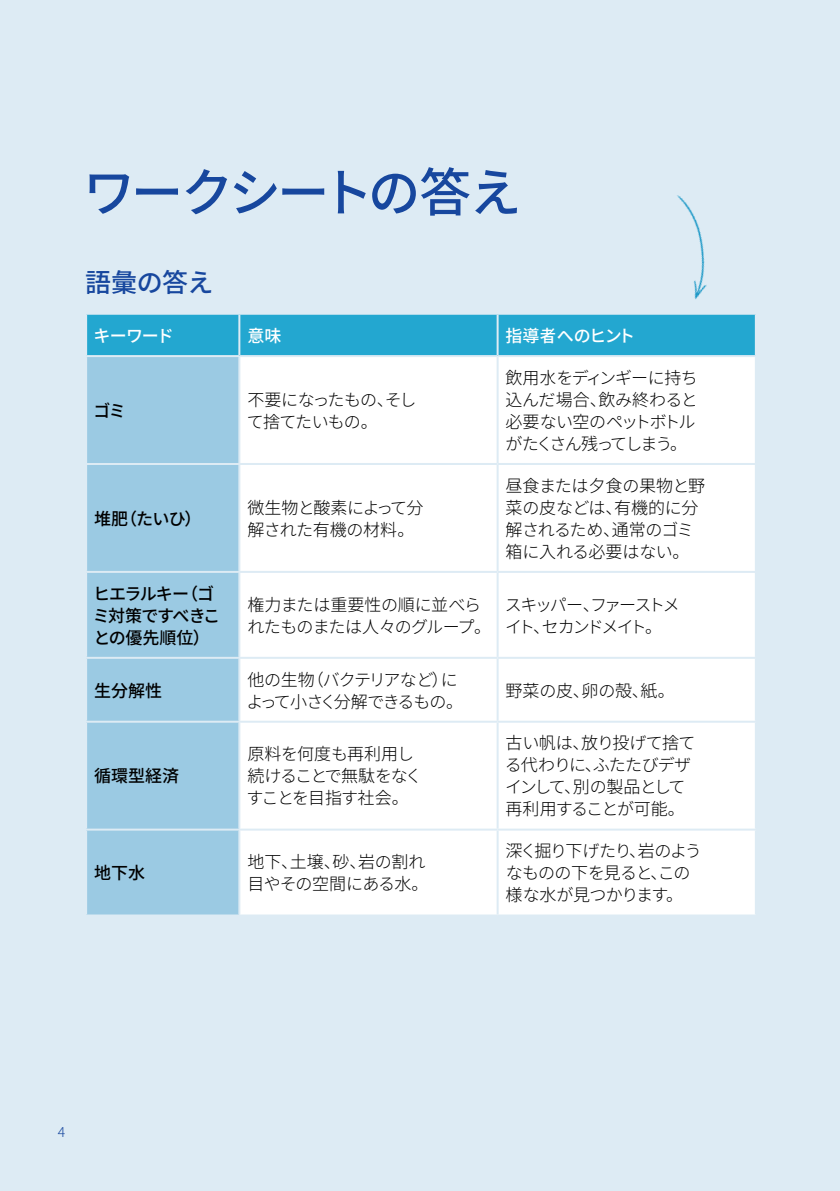
<style>
.page{position:relative;width:840px;height:1191px;background:#fff}
.page>*{position:absolute;margin:0;border:0;box-sizing:border-box;transform-origin:0 0}
.t1{font:500 52px "Source Han Sans JP";letter-spacing:-.075em;color:#17479e}
.t2{font:500 26px "Source Han Sans JP";letter-spacing:-.02em;color:#17479e}
.t3{font:300 17px/22px "Source Han Sans JP";letter-spacing:-.04em;color:#000}
.t4{font:300 17px/22px "Source Han Sans JP";letter-spacing:-.02em;color:#000}
.t5{font:300 17px/22px "Source Han Sans JP";letter-spacing:-.06em;color:#000}
.t6{font:500 17px/22px "Source Han Sans JP";letter-spacing:-.05em;color:#000}
.t7{font:300 17px/22px "Source Han Sans JP";letter-spacing:-.135em;color:#000}
.t8{font:500 17px "Source Han Sans JP";letter-spacing:-.025em;color:#000}
.t9{font:500 17px "Source Han Sans JP";letter-spacing:-.005em;color:#fff}
.t10{font:500 17px "Source Han Sans JP";letter-spacing:-.04em;color:#fff}
.t11{font:300 14px "Source Han Sans JP";color:#17479e}
</style>
<div class="page">
<div style="left:0;top:0;width:839px;height:1191px;background:#ddebf4"></div>
<div style="left:87px;top:315px;width:667px;height:40px;background:#23a7d0"></div>
<div style="left:87px;top:357px;width:151px;height:557px;background:#9bcae3"></div>
<div style="left:240px;top:357px;width:514px;height:557px;background:#fff"></div>
<hr style="left:496px;top:357px;width:2px;height:106px;background:#ddebf4">
<hr style="left:85px;top:463px;width:154px;height:2px;background:#ddebf4">
<hr style="left:239px;top:463px;width:258px;height:2px;background:#ddebf4">
<hr style="left:497px;top:463px;width:259px;height:2px;background:#ddebf4">
<hr style="left:496px;top:465px;width:2px;height:106px;background:#ddebf4">
<hr style="left:85px;top:571px;width:154px;height:2px;background:#ddebf4">
<hr style="left:239px;top:571px;width:258px;height:2px;background:#ddebf4">
<hr style="left:497px;top:571px;width:259px;height:2px;background:#ddebf4">
<hr style="left:496px;top:573px;width:2px;height:84px;background:#ddebf4">
<hr style="left:85px;top:657px;width:154px;height:2px;background:#ddebf4">
<hr style="left:239px;top:657px;width:258px;height:2px;background:#ddebf4">
<hr style="left:497px;top:657px;width:259px;height:2px;background:#ddebf4">
<hr style="left:496px;top:659px;width:2px;height:61px;background:#ddebf4">
<hr style="left:85px;top:720px;width:154px;height:2px;background:#ddebf4">
<hr style="left:239px;top:720px;width:258px;height:2px;background:#ddebf4">
<hr style="left:497px;top:720px;width:259px;height:2px;background:#ddebf4">
<hr style="left:496px;top:722px;width:2px;height:106px;background:#ddebf4">
<hr style="left:85px;top:828px;width:154px;height:2px;background:#ddebf4">
<hr style="left:239px;top:828px;width:258px;height:2px;background:#ddebf4">
<hr style="left:497px;top:828px;width:259px;height:2px;background:#ddebf4">
<hr style="left:496px;top:830px;width:2px;height:84px;background:#ddebf4">
<hr style="left:238px;top:314px;width:2px;height:41px;background:#ddebf4">
<hr style="left:496px;top:314px;width:2px;height:41px;background:#ddebf4">
<img style="left:616px;top:195px;width:140px;height:148px">
<h1 class="t1" style="left:83px;top:163px;width:439px">ワークシートの答え</h1>
<h2 class="t2" style="left:85px;top:268px;width:130px">語彙の答え</h2>
<p class="t10" style="left:93px;top:326px;width:82px">キーワード</p>
<p class="t10" style="left:247px;top:326px;width:35px">意味</p>
<p class="t9" style="left:505px;top:326px;width:131px">指導者へのヒント</p>
<p class="t8" style="left:93px;top:401px;width:34px">ゴミ</p>
<p class="t3" style="left:246px;top:389px;width:171px">不要になったもの、そして捨てたいもの。</p>
<p class="t8" style="left:94px;top:509px;width:109px">堆肥（たいひ）</p>
<p class="t3" style="left:247px;top:497px;width:178px">微生物と酸素によって分解された有機の材料。</p>
<p class="t3" style="left:505px;top:367px;width:194px">飲用水をディンギーに持ち込んだ場合、飲み終わると必要ない空のペットボトルがたくさん残ってしまう。</p>
<p class="t4" style="left:505px;top:475px;width:201px">昼食または夕食の果物と野菜の皮などは、有機的に分解されるため、通常のゴミ箱に入れる必要はない。</p>
<p class="t6" style="left:93px;top:583px;width:129px">ヒエラルキー（ゴミ対策ですべきことの優先順位）</p>
<p class="t3" style="left:247px;top:594px;width:245px">権力または重要性の順に並べられたものまたは人々のグループ。</p>
<p class="t7" style="left:504px;top:594px;width:176px">スキッパー、ファーストメイト、セカンドメイト。</p>
<p class="t8" style="left:94px;top:680px;width:69px">生分解性</p>
<p class="t5" style="left:246px;top:668px;width:218px">他の生物（バクテリアなど）によって小さく分解できるもの。</p>
<p class="t3" style="left:505px;top:679px;width:170px">野菜の皮、卵の殻、紙。</p>
<p class="t8" style="left:94px;top:766px;width:86px">循環型経済</p>
<p class="t3" style="left:246px;top:743px;width:177px">原料を何度も再利用し続けることで無駄をなくすことを目指す社会。</p>
<p class="t3" style="left:504px;top:732px;width:192px">古い帆は、放り投げて捨てる代わりに、ふたたびデザインして、別の製品として再利用することが可能。</p>
<p class="t8" style="left:94px;top:863px;width:52px">地下水</p>
<p class="t4" style="left:247px;top:851px;width:182px">地下、土壌、砂、岩の割れ目やその空間にある水。</p>
<p class="t3" style="left:505px;top:840px;width:197px">深く掘り下げたり、岩のようなものの下を見ると、この様な水が見つかります。</p>
<p class="t11" style="left:58px;top:1123px;width:9px">4</p>
</div>
